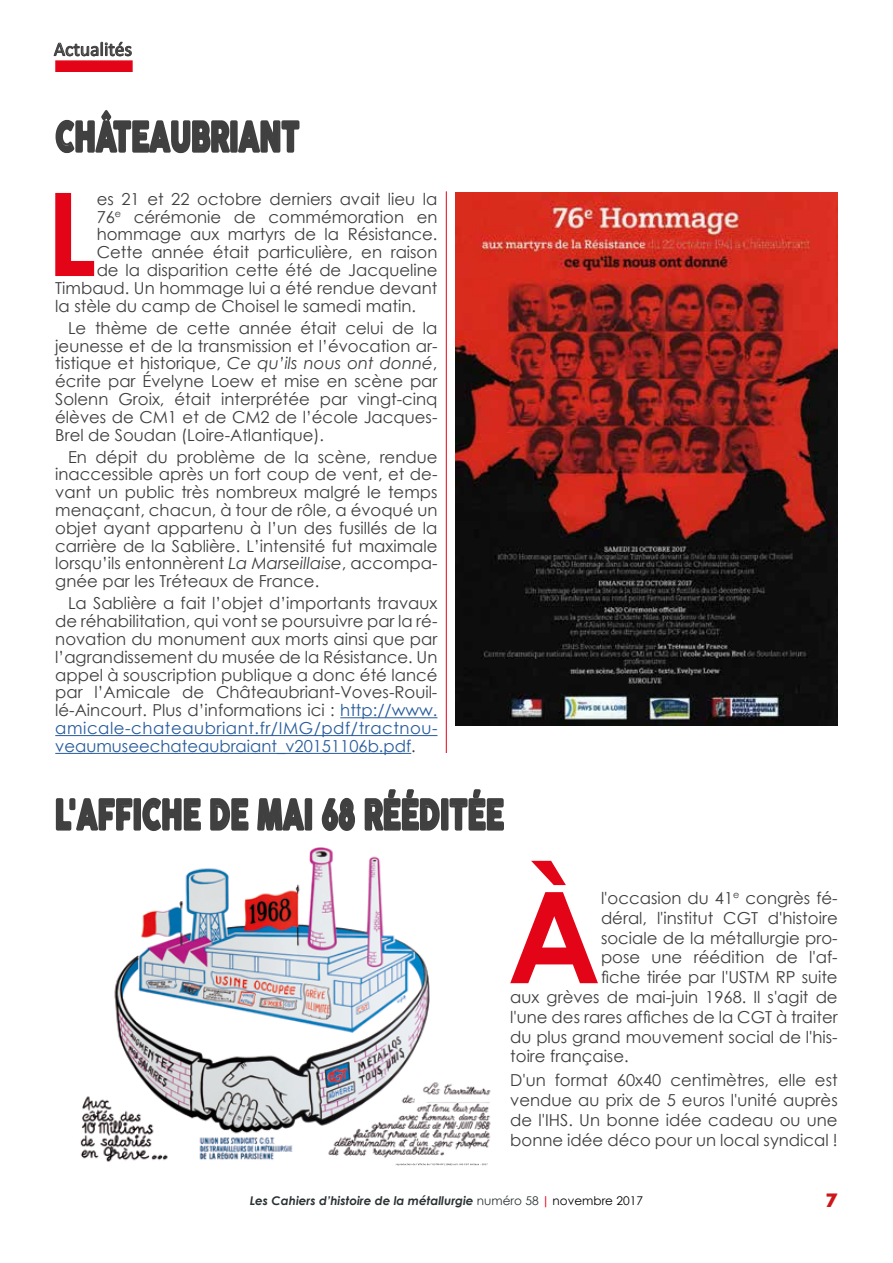
<style>
.page{position:relative;width:893px;height:1263px;background:#fff}
.page>*{position:absolute;margin:0;border:0;box-sizing:border-box;transform-origin:0 0}
.t1{font:700 126.75px "Century Gothic";color:#e30517}
.t2{font:700 115.65px "Century Gothic";color:#e30517}
.t3{font:40.5px "COCOGOOSE";color:#404040;scale:.67 1}
.t4{font:19.5px "Calibri";color:#404040}
.t5{font:18px "COCOGOOSE";color:#cd171a}
.t6{font:16.5px/17.9px "Century Gothic";color:#3e3e3e;text-align:justify}
.t7{font:italic 700 12px "Century Gothic";color:#2b3234}
.s1{font-style:italic}
.s2{color:#275b9b}
.s3{font-weight:400;font-style:normal}
.s4{font-style:normal;color:#e2001a}
.s5{font-weight:400;font-style:normal;color:#000}
</style>
<div class="page">
<div style="left:55px;top:60px;width:78px;height:12px;background:#e30517;border:2px solid #e30517"></div>
<hr style="left:446px;top:191px;width:1px;height:972px;background:#e2001a">
<div style="left:437px;top:753px;width:18px;height:99px;background:#fff"></div>
<hr style="left:340px;top:717px;width:97px;height:1px;background:#275b9b">
<hr style="left:55px;top:735px;width:382px;height:1px;background:#275b9b">
<hr style="left:55px;top:753px;width:356px;height:1px;background:#275b9b">
<svg style="left:55px;top:110px;width:245px;height:44px"></svg>
<img style="left:456px;top:192px;width:382px;height:533px">
<svg style="left:53px;top:41px;width:79px;height:15px"></svg>
<img style="left:80px;top:847px;width:411px;height:319px">
<svg style="left:55px;top:797px;width:146px;height:34px"></svg>
<svg style="left:210px;top:798px;width:39px;height:33px"></svg>
<svg style="left:256px;top:735px;width:57px;height:96px"></svg>
<svg style="left:321px;top:797px;width:34px;height:34px"></svg>
<svg style="left:364px;top:789px;width:140px;height:42px"></svg>
<p class="t4" style="left:54px;top:37px;width:80px">Actualités</p>
<h3 class="t3" style="left:55px;top:106px;width:366px">CHÂTEAUBRIANT</h3>
<h2 class="t2" style="left:46px;top:146px;width:52px">L</h2>
<p class="t6" style="left:97px;top:190px;width:342px">es 21 et 22 octobre derniers avait lieu la</p>
<p class="t6" style="left:97px;top:207px;width:342px">76<sup>e</sup> cérémonie de commémoration en</p>
<p class="t6" style="left:97px;top:225px;width:342px">hommage aux martyrs de la Résistance.</p>
<p class="t6" style="left:97px;top:243px;width:342px">Cette année était particulière, en raison</p>
<p class="t6" style="left:97px;top:261px;width:342px">de la disparition cette été de Jacqueline</p>
<p class="t6" style="left:55px;top:279px;width:384px">Timbaud. Un hommage lui a été rendue devant</p>
<p class="t6" style="left:55px;top:296px;width:362px">la stèle du camp de Choisel le samedi matin.</p>
<p class="t6" style="left:55px;top:319px;width:384px;text-indent:13px">Le thème de cette année était celui de la jeunesse et de la transmission et l’évocation ar&shy;tistique et historique, <span class="s1">Ce qu’ils nous ont donné</span>, écrite par Évelyne Loew et mise en scène par Solenn Groix, était interprétée par vingt-cinq élèves de CM1 et de CM2 de l’école Jacques-Brel de Soudan (Loire-Atlantique).</p>
<p class="t6" style="left:55px;top:447px;width:384px;text-indent:13px">En dépit du problème de la scène, rendue inaccessible après un fort coup de vent, et de&shy;vant un public très nombreux malgré le temps menaçant, chacun, à tour de rôle, a évoqué un objet ayant appartenu à l’un des fusillés de la carrière de la Sablière. L’intensité fut maximale lorsqu’ils entonnèrent <span class="s1">La Marseillaise</span>, accompa&shy;gnée par les Tréteaux de France.</p>
<p class="t6" style="left:55px;top:594px;width:384px;text-indent:13px">La Sablière a fait l’objet d’importants travaux de réhabilitation, qui vont se poursuivre par la ré&shy;novation du monument aux morts ainsi que par l’agrandissement du musée de la Résistance. Un appel à souscription publique a donc été lancé par l’Amicale de Châteaubriant-Voves-Rouil&shy;lé-Aincourt. Plus d’informations ici : <span class="s2">http://www. amicale-chateaubriant.fr/IMG/pdf/tractnou&shy;veaumuseechateaubraiant_v20151106b.pdf</span>.</p>
<h3 class="t3" style="left:55px;top:784px;width:671px">L'AFFICHE DE MAI 68 RÉÉDITÉE</h3>
<h1 class="t1" style="left:507px;top:841px;width:95px">À</h1>
<p class="t6" style="left:601px;top:889px;width:238px">l'occasion du 41<sup>e</sup> congrès fé-</p>
<p class="t6" style="left:601px;top:909px;width:238px">déral, l'institut CGT d'histoire</p>
<p class="t6" style="left:601px;top:928px;width:238px">sociale de la métallurgie pro-</p>
<p class="t6" style="left:601px;top:948px;width:238px">pose une réédition de l'af-</p>
<p class="t6" style="left:601px;top:968px;width:238px">fiche tirée par l'USTM RP suite</p>
<p class="t6" style="left:510px;top:988px;width:329px">aux grèves de mai-juin 1968. Il s'agit de</p>
<p class="t6" style="left:510px;top:1008px;width:329px">l'une des rares affiches de la CGT à traiter</p>
<p class="t6" style="left:510px;top:1027px;width:329px">du plus grand mouvement social de l'his-</p>
<p class="t6" style="left:510px;top:1047px;width:120px">toire française.</p>
<p class="t6" style="left:510px;top:1070px;width:329px;line-height:19.8px">D'un format 60x40 centimètres, elle est vendue au prix de 5 euros l'unité auprès de l'IHS. Un bonne idée cadeau ou une bonne idée déco pour un local syndical !</p>
<p class="t7" style="left:250px;top:1191px;width:395px">Les Cahiers d’histoire de la métallurgie <span class="s3">numéro 58</span> <span class="s4">|</span> <span class="s5">novembre 2017</span></p>
<p class="t5" style="left:826px;top:1187px;width:13px">7</p>
</div>
